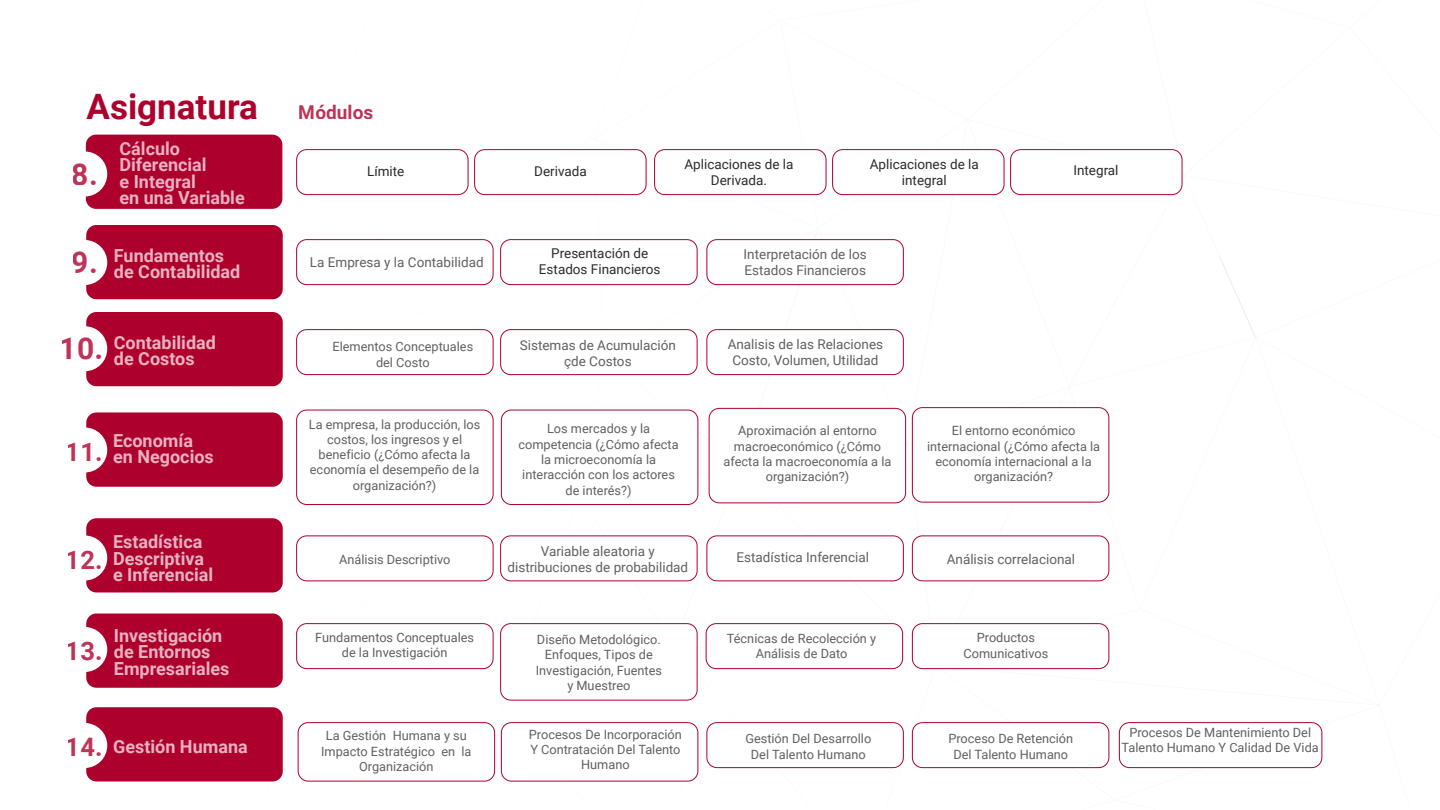
<style>
.page{position:relative;width:1440px;height:810px;background:#fff}
.page>*{position:absolute;margin:0;border:0;box-sizing:border-box;transform-origin:0 0}
.t1{font:700 34.95px "Roboto";color:#ae002d}
.t2{font:700 30px "Roboto";color:#ae002d}
.t3{font:700 25.5px "Roboto";color:#ae002d}
.t4{font:700 19.05px "Roboto";color:#ae002d}
.t5{font:700 18px/16.5px "Roboto";color:rgb(255 255 255/.7)}
.t6{font:13.5px/16.2px "Roboto";color:#606060;text-align:center}
.t7{font:13.5px/16.2px "Roboto";color:#2b2b2b;text-align:center}
.t8{font:12.75px/15.3px "Roboto";color:#606060;text-align:center}
</style>
<div class="page">
<div style="left:86px;top:135px;width:196px;height:74px;background:#ae002d;border-radius:10px"></div>
<div style="left:86px;top:225px;width:197px;height:74px;background:#ae002d;border-radius:10px"></div>
<div style="left:86px;top:412px;width:197px;height:75px;background:#ae002d;border-radius:10px"></div>
<div style="left:296px;top:239px;width:198px;height:46px;border:1px solid #ae002d;border-radius:10px"></div>
<div style="left:500px;top:239px;width:198px;height:46px;border:1px solid #ae002d;border-radius:10px"></div>
<div style="left:707px;top:239px;width:197px;height:46px;border:1px solid #ae002d;border-radius:10px"></div>
<div style="left:296px;top:410px;width:198px;height:95px;border:1px solid #ae002d;border-radius:10px"></div>
<div style="left:501px;top:410px;width:197px;height:95px;border:1px solid #ae002d;border-radius:10px"></div>
<div style="left:912px;top:407px;width:197px;height:95px;border:1px solid #ae002d;border-radius:10px"></div>
<div style="left:709px;top:408px;width:197px;height:95px;border:1px solid #ae002d;border-radius:10px"></div>
<div style="left:296px;top:623px;width:198px;height:46px;border:1px solid #ae002d;border-radius:10px"></div>
<div style="left:500px;top:623px;width:198px;height:77px;border:1px solid #ae002d;border-radius:10px"></div>
<div style="left:912px;top:623px;width:197px;height:46px;border:1px solid #ae002d;border-radius:10px"></div>
<div style="left:706px;top:623px;width:197px;height:46px;border:1px solid #ae002d;border-radius:10px"></div>
<div style="left:296px;top:535px;width:198px;height:46px;border:1px solid #ae002d;border-radius:10px"></div>
<div style="left:500px;top:535px;width:198px;height:46px;border:1px solid #ae002d;border-radius:10px"></div>
<div style="left:707px;top:535px;width:197px;height:46px;border:1px solid #ae002d;border-radius:10px"></div>
<div style="left:912px;top:535px;width:197px;height:46px;border:1px solid #ae002d;border-radius:10px"></div>
<div style="left:298px;top:722px;width:197px;height:59px;border:1px solid #ae002d;border-radius:10px"></div>
<div style="left:501px;top:722px;width:197px;height:59px;border:1px solid #ae002d;border-radius:10px"></div>
<div style="left:707px;top:722px;width:197px;height:46px;border:1px solid #ae002d;border-radius:10px"></div>
<div style="left:912px;top:722px;width:197px;height:46px;border:1px solid #ae002d;border-radius:10px"></div>
<div style="left:86px;top:518px;width:197px;height:74px;background:#ae002d;border-radius:10px"></div>
<div style="left:86px;top:613px;width:197px;height:75px;background:#ae002d;border-radius:10px"></div>
<div style="left:86px;top:707px;width:197px;height:74px;background:#ae002d;border-radius:10px"></div>
<div style="left:296px;top:149px;width:172px;height:46px;border:1px solid #ae002d;border-radius:10px"></div>
<div style="left:474px;top:149px;width:172px;height:46px;border:1px solid #ae002d;border-radius:10px"></div>
<div style="left:654px;top:149px;width:172px;height:46px;border:1px solid #ae002d;border-radius:10px"></div>
<div style="left:832px;top:149px;width:172px;height:46px;border:1px solid #ae002d;border-radius:10px"></div>
<div style="left:1010px;top:149px;width:172px;height:46px;border:1px solid #ae002d;border-radius:10px"></div>
<div style="left:296px;top:329px;width:198px;height:46px;border:1px solid #ae002d;border-radius:10px"></div>
<div style="left:500px;top:329px;width:198px;height:46px;border:1px solid #ae002d;border-radius:10px"></div>
<div style="left:707px;top:329px;width:197px;height:46px;border:1px solid #ae002d;border-radius:10px"></div>
<div style="left:86px;top:312px;width:197px;height:74px;background:#ae002d;border-radius:10px"></div>
<div style="left:1119px;top:722px;width:203px;height:46px;border:1px solid #ae002d;border-radius:10px"></div>
<div style="left:62px;top:151px;width:45px;height:45px;background:#fff;border-radius:50%"></div>
<div style="left:62px;top:240px;width:45px;height:45px;background:#fff;border-radius:50%"></div>
<div style="left:62px;top:326px;width:45px;height:45px;background:#fff;border-radius:50%"></div>
<div style="left:62px;top:427px;width:45px;height:45px;background:#fff;border-radius:50%"></div>
<div style="left:62px;top:535px;width:45px;height:45px;background:#fff;border-radius:50%"></div>
<div style="left:62px;top:627px;width:45px;height:45px;background:#fff;border-radius:50%"></div>
<div style="left:62px;top:723px;width:45px;height:45px;background:#fff;border-radius:50%"></div>
<h1 class="t1" style="left:87px;top:91px;width:173px">Asignatura</h1>
<h2 class="t2" style="left:72px;top:161px;width:27px">8.</h2>
<h2 class="t2" style="left:72px;top:249px;width:27px">9.</h2>
<h3 class="t5" style="left:120px;top:142px;width:127px">Cálculo<br>Diferencial<br>e Integral<br>en una Variable</h3>
<h3 class="t5" style="left:114px;top:248px;width:128px">Fundamentos de Contabilidad</h3>
<h2 class="t2" style="left:60px;top:336px;width:45px">10.</h2>
<h3 class="t5" style="left:114px;top:335px;width:104px">Contabilidad de Costos</h3>
<h3 class="t3" style="left:66px;top:440px;width:38px">11.</h3>
<h3 class="t5" style="left:113px;top:433px;width:102px">Economía en Negocios</h3>
<h3 class="t3" style="left:66px;top:548px;width:38px">12.</h3>
<h3 class="t5" style="left:113px;top:535px;width:102px">Estadística<br>Descriptiva e Inferencial</h3>
<h3 class="t4" style="left:299px;top:103px;width:76px">Módulos</h3>
<p class="t7" style="left:685px;top:157px;width:111px">Aplicaciones de la<br>Derivada.</p>
<p class="t7" style="left:870px;top:157px;width:111px">Aplicaciones de la integral</p>
<p class="t6" style="left:375px;top:163px;width:5px">i</p>
<p class="t7" style="left:535px;top:161px;width:54px">Derivada</p>
<p class="t7" style="left:688px;top:158px;width:111px">Aplicaciones de la derivada</p>
<p class="t7" style="left:367px;top:164px;width:39px">Límite</p>
<p class="t7" style="left:534px;top:164px;width:54px">Derivada</p>
<p class="t7" style="left:1073px;top:163px;width:47px">Integral</p>
<p class="t7" style="left:539px;top:246px;width:123px">Presentación de<br>Estados Financieros</p>
<p class="t6" style="left:310px;top:255px;width:175px">La Empresa y la Contabilidad</p>
<p class="t6" style="left:744px;top:247px;width:125px;text-align:left">Interpretación de los<br>Estados Financieros</p>
<p class="t8" style="left:332px;top:340px;width:142px">Elementos Conceptuales del Costo</p>
<p class="t6" style="left:520px;top:338px;width:158px">Sistemas de Acumulación çde Costos</p>
<p class="t6" style="left:728px;top:337px;width:157px">Analisis de las Relaciones<br>Costo, Volumen, Utilidad</p>
<p class="t8" style="left:309px;top:417px;width:173px">La empresa, la producción, los costos, los ingresos y el beneficio (¿Cómo afecta la economía el desempeño de la organización?)</p>
<p class="t8" style="left:724px;top:424px;width:169px">Aproximación al entorno macroeconómico (¿Cómo afecta la macroeconomía a la organización?)</p>
<p class="t8" style="left:927px;top:424px;width:175px">El entorno económico internacional (¿Cómo afecta la economía internacional a la organización?</p>
<p class="t8" style="left:519px;top:422px;width:162px">Los mercados y la competencia (¿Cómo afecta la microeconomía la interacción con los actores de interés?)</p>
<p class="t8" style="left:339px;top:552px;width:113px">Análisis Descriptivo</p>
<p class="t6" style="left:507px;top:544px;width:182px">Variable aleatoria y distribuciones de probabilidad</p>
<p class="t6" style="left:737px;top:550px;width:134px">Estadística Inferencial</p>
<p class="t6" style="left:947px;top:552px;width:130px">Análisis correlacional</p>
<h3 class="t3" style="left:66px;top:640px;width:38px">13.</h3>
<h3 class="t5" style="left:114px;top:628px;width:117px">Investigación de Entornos<br>Empresariales</h3>
<p class="t8" style="left:315px;top:630px;width:160px">Fundamentos Conceptuales de la Investigación</p>
<p class="t8" style="left:536px;top:633px;width:128px">Diseño Metodológico.<br>Enfoques, Tipos de<br>Investigación, Fuentes y Muestreo</p>
<p class="t8" style="left:727px;top:632px;width:151px">Técnicas de Recolección y<br>Análisis de Dato</p>
<p class="t8" style="left:964px;top:631px;width:86px">Productos<br>Comunicativos</p>
<h3 class="t3" style="left:66px;top:736px;width:38px">14.</h3>
<h3 class="t5" style="left:113px;top:739px;width:136px">Gestión Humana</h3>
<p class="t8" style="left:321px;top:729px;width:152px">La Gestión Humana y su<br>Impacto Estratégico en la<br>Organización</p>
<p class="t8" style="left:529px;top:728px;width:155px">Procesos De Incorporación<br>Y Contratación Del Talento<br>Humano</p>
<p class="t8" style="left:745px;top:732px;width:127px">Gestión Del Desarrollo<br>Del Talento Humano</p>
<p class="t8" style="left:948px;top:732px;width:126px">Proceso De Retención<br>Del Talento Humano</p>
<p class="t8" style="left:1122px;top:725px;width:199px">Procesos De Mantenimiento Del<br>Talento Humano Y Calidad De Vida</p>
</div>
